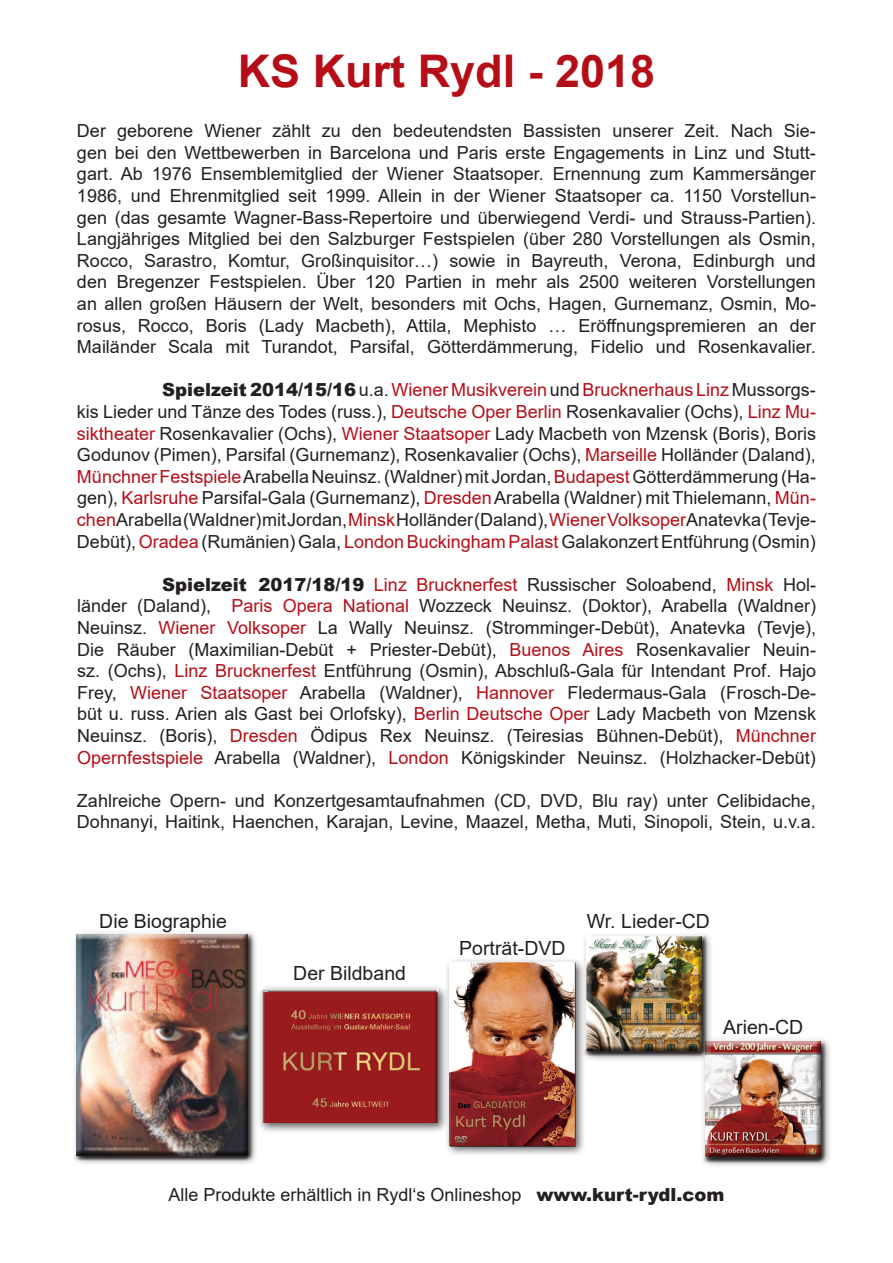
<style>
.page{position:relative;width:893px;height:1263px;background:#fff}
.page>*{position:absolute;margin:0;border:0;box-sizing:border-box;transform-origin:0 0}
.t1{font:700 45px "Arial";color:#b50e18}
.t2{font:19.5px "Arial";color:#231f20}
.t3{font:18px/21.6px "Arial";color:#231f20;text-align:justify}
.s1{font-weight:900}
.s2{color:#b50e18}
</style>
<div class="page">
<div style="left:72px;top:929px;width:187px;height:237px;background:#231f20;opacity:.75"></div>
<div style="left:73px;top:931px;width:180px;height:229px;background:#231f20;opacity:.75"></div>
<div style="left:445px;top:957px;width:141px;height:199px;background:#231f20;opacity:.75"></div>
<div style="left:449px;top:962px;width:127px;height:184px;background:#231f20;opacity:.75"></div>
<div style="left:701px;top:1037px;width:131px;height:131px;background:#231f20;opacity:.75"></div>
<div style="left:701px;top:1037px;width:124px;height:123px;background:#f7f7f7"></div>
<div style="left:702px;top:1039px;width:124px;height:123px;background:#231f20;opacity:.75"></div>
<div style="left:582px;top:931px;width:131px;height:131px;background:#231f20;opacity:.75"></div>
<div style="left:582px;top:933px;width:125px;height:123px;background:#231f20;opacity:.75"></div>
<div style="left:256px;top:984px;width:193px;height:150px;background:#231f20;opacity:.75"></div>
<img style="left:261px;top:989px;width:177px;height:133px">
<h1 class="t1" style="left:238px;top:39px;width:419px">KS Kurt Rydl - 2018</h1>
<p class="t3" style="left:77px;top:120px;width:740px">Der geborene Wiener zählt zu den bedeutendsten Bassisten unserer Zeit. Nach Sie&shy;gen bei den Wettbewerben in Barcelona und Paris erste Engagements in Linz und Stutt&shy;gart. Ab 1976 Ensemblemitglied der Wiener Staatsoper. Ernennung zum Kammersänger 1986, und Ehrenmitglied seit 1999. Allein in der Wiener Staatsoper ca. 1150 Vorstellun&shy;gen (das gesamte Wagner-Bass-Repertoire und überwiegend Verdi- und Strauss-Partien).<br>Langjähriges Mitglied bei den Salzburger Festspielen (über 280 Vorstellungen als Osmin, Rocco, Sarastro, Komtur, Großinquisitor…) sowie in Bayreuth, Verona, Edinburgh und den Bregenzer Festspielen. Über 120 Partien in mehr als 2500 weiteren Vorstellungen an allen großen Häusern der Welt, besonders mit Ochs, Hagen, Gurnemanz, Osmin, Mo&shy;rosus, Rocco, Boris (Lady Macbeth), Attila, Mephisto … Eröffnungspremieren an der Mailänder Scala mit Turandot, Parsifal, Götterdämmerung, Fidelio und Rosenkavalier.</p>
<p class="t3" style="left:77px;top:379px;width:741px;text-indent:85px"><span class="s1">Spielzeit 2014/15/16</span> u.a. <span class="s2">Wiener Musikverein</span> und <span class="s2">Brucknerhaus Linz</span> Mussorgs&shy;kis Lieder und Tänze des Todes (russ.), <span class="s2">Deutsche Oper Berlin</span> Rosenkavalier (Ochs), <span class="s2">Linz Mu&shy;siktheater</span> Rosenkavalier (Ochs), <span class="s2">Wiener Staatsoper</span> Lady Macbeth von Mzensk (Boris), Boris Godunov (Pimen), Parsifal (Gurnemanz), Rosenkavalier (Ochs), <span class="s2">Marseille</span> Holländer (Daland), <span class="s2">Münchner Festspiele</span> Arabella Neuinsz. (Waldner) mit Jordan, <span class="s2">Budapest</span> Götterdämmerung (Ha&shy;gen), <span class="s2">Karlsruhe</span> Parsifal-Gala (Gurnemanz), <span class="s2">Dresden</span> Arabella (Waldner) mit Thielemann, <span class="s2">Mün&shy;chen</span> Arabella (Waldner) mit Jordan, <span class="s2">Minsk</span> Holländer (Daland), <span class="s2">Wiener Volksoper</span> Anatevka (Tevje-Debüt), <span class="s2">Oradea</span> (Rumänien) Gala, <span class="s2">London Buckingham Palast</span> Galakonzert Entführung (Osmin)</p>
<p class="t3" style="left:77px;top:574px;width:740px;text-indent:85px"><span class="s1">Spielzeit 2017/18/19</span> <span class="s2">Linz Brucknerfest</span> Russischer Soloabend, <span class="s2">Minsk</span> Hol&shy;länder (Daland), <span class="s2">Paris Opera National</span> Wozzeck Neuinsz. (Doktor), Arabella (Waldner)<br>Neuinsz. <span class="s2">Wiener Volksoper</span> La Wally Neuinsz. (Stromminger-Debüt), Anatevka (Tevje), Die Räuber (Maximilian-Debüt + Priester-Debüt), <span class="s2">Buenos Aires</span> Rosenkavalier Neuin&shy;sz. (Ochs), <span class="s2">Linz Brucknerfest</span> Entführung (Osmin), Abschluß-Gala für Intendant Prof. Hajo Frey, <span class="s2">Wiener Staatsoper</span> Arabella (Waldner), <span class="s2">Hannover</span> Fledermaus-Gala (Frosch-De&shy;büt u. russ. Arien als Gast bei Orlofsky), <span class="s2">Berlin Deutsche Oper</span> Lady Macbeth von Mzensk Neuinsz. (Boris), <span class="s2">Dresden</span> Ödipus Rex Neuinsz. (Teiresias Bühnen-Debüt), <span class="s2">Münchner Opernfestspiele</span> Arabella (Waldner), <span class="s2">London</span> Königskinder Neuinsz. (Holzhacker-Debüt)</p>
<p class="t3" style="left:77px;top:790px;width:740px">Zahlreiche Opern- und Konzertgesamtaufnahmen (CD, DVD, Blu ray) unter Celibidache,<br>Dohnanyi, Haitink, Haenchen, Karajan, Levine, Maazel, Metha, Muti, Sinopoli, Stein, u.v.a.</p>
<p class="t2" style="left:99px;top:907px;width:129px">Die Biographie</p>
<p class="t2" style="left:293px;top:959px;width:114px">Der Bildband</p>
<p class="t2" style="left:459px;top:935px;width:108px">Porträt-DVD</p>
<p class="t2" style="left:587px;top:907px;width:125px">Wr. Lieder-CD</p>
<p class="t2" style="left:723px;top:1013px;width:82px">Arien-CD</p>
<p class="t3" style="left:168px;top:1183px;width:558px">Alle Produkte erhältlich in Rydl‘s Onlineshop <span class="s1">www.kurt-rydl.com</span></p>
</div>
